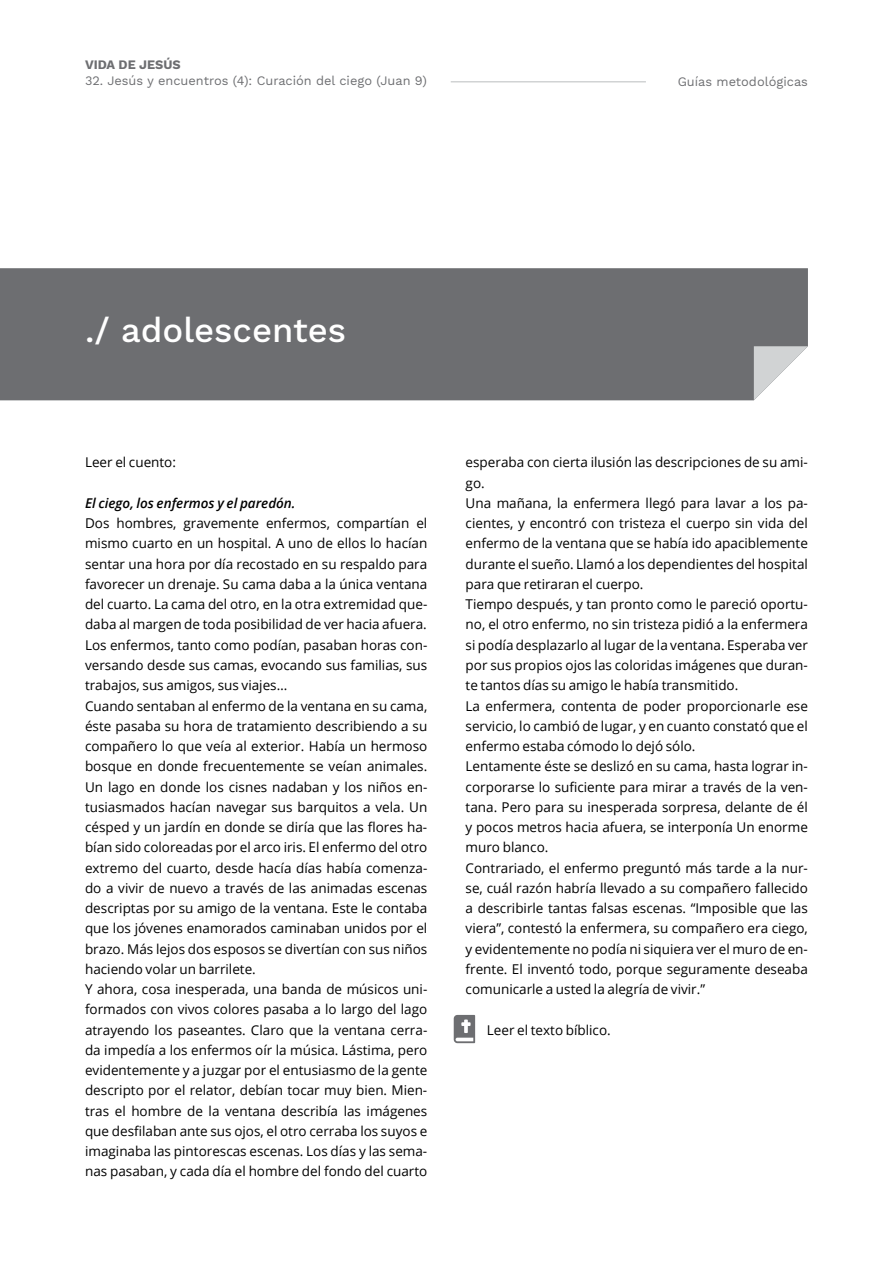
<style>
.page{position:relative;width:893px;height:1263px;background:#fff}
.page>*{position:absolute;margin:0;border:0;box-sizing:border-box;transform-origin:0 0}
.t1{font:500 34.5px "Work Sans";color:#fff}
.t2{font:13.5px/20.2px "Open Sans";color:#000}
.t3{font:italic 600 13.5px "Open Sans";color:#000}
.t4{font:12.75px "Work Sans";color:#6d6e71}
.t5{font:700 12.75px "Work Sans";color:#6d6e71}
</style>
<div class="page">
<div style="left:0;top:268px;width:808px;height:132px;background:#6d6e71"></div>
<svg style="left:754px;top:346px;width:54px;height:54px"></svg>
<svg style="left:454px;top:1015px;width:21px;height:28px"></svg>
<hr style="left:451px;top:81px;width:195px;height:2px;background:#d1d3d4">
<p class="t5" style="left:85px;top:58px;width:97px">VIDA DE JESÚS</p>
<p class="t4" style="left:85px;top:73px;width:343px">32. Jesús y encuentros (4): Curación del ciego (Juan 9)</p>
<p class="t4" style="left:678px;top:74px;width:132px">Guías metodológicas</p>
<h1 class="t1" style="left:85px;top:310px;width:263px">./ adolescentes</h1>
<p class="t2" style="left:85px;top:452px;width:93px">Leer el cuento:</p>
<p class="t3" style="left:85px;top:494px;width:212px">El ciego, los enfermos y el paredón.</p>
<p class="t2" style="left:85px;top:513px;width:344px">Dos hombres, gravemente enfermos, compartían el mismo cuarto en un hospital. A uno de ellos lo hacían sentar una hora por día recostado en su respaldo para favorecer un drenaje. Su cama daba a la única ventana del cuarto. La cama del otro, en la otra extremidad que&shy;daba al margen de toda posibilidad de ver hacia afuera.<br>Los enfermos, tanto como podían, pasaban horas con&shy;versando desde sus camas, evocando sus familias, sus trabajos, sus amigos, sus viajes…<br>Cuando sentaban al enfermo de la ventana en su cama, éste pasaba su hora de tratamiento describiendo a su compañero lo que veía al exterior. Había un hermoso bosque en donde frecuentemente se veían animales.<br>Un lago en donde los cisnes nadaban y los niños en&shy;tusiasmados hacían navegar sus barquitos a vela. Un césped y un jardín en donde se diría que las flores ha&shy;bían sido coloreadas por el arco iris. El enfermo del otro extremo del cuarto, desde hacía días había comenza&shy;do a vivir de nuevo a través de las animadas escenas descriptas por su amigo de la ventana. Este le contaba que los jóvenes enamorados caminaban unidos por el brazo. Más lejos dos esposos se divertían con sus niños haciendo volar un barrilete.<br>Y ahora, cosa inesperada, una banda de músicos uni&shy;formados con vivos colores pasaba a lo largo del lago atrayendo los paseantes. Claro que la ventana cerra&shy;da impedía a los enfermos oír la música. Lástima, pero evidentemente y a juzgar por el entusiasmo de la gente descripto por el relator, debían tocar muy bien. Mien&shy;tras el hombre de la ventana describía las imágenes que desfilaban ante sus ojos, el otro cerraba los suyos e imaginaba las pintorescas escenas. Los días y las sema&shy;nas pasaban, y cada día el hombre del fondo del cuarto</p>
<p class="t2" style="left:466px;top:452px;width:344px">esperaba con cierta ilusión las descripciones de su ami&shy;go.<br>Una mañana, la enfermera llegó para lavar a los pa&shy;cientes, y encontró con tristeza el cuerpo sin vida del enfermo de la ventana que se había ido apaciblemente durante el sueño. Llamó a los dependientes del hospital para que retiraran el cuerpo.<br>Tiempo después, y tan pronto como le pareció oportu&shy;no, el otro enfermo, no sin tristeza pidió a la enfermera si podía desplazarlo al lugar de la ventana. Esperaba ver por sus propios ojos las coloridas imágenes que duran&shy;te tantos días su amigo le había transmitido.<br>La enfermera, contenta de poder proporcionarle ese servicio, lo cambió de lugar, y en cuanto constató que el enfermo estaba cómodo lo dejó sólo.<br>Lentamente éste se deslizó en su cama, hasta lograr in&shy;corporarse lo suficiente para mirar a través de la ven&shy;tana. Pero para su inesperada sorpresa, delante de él y pocos metros hacia afuera, se interponía Un enorme muro blanco.<br>Contrariado, el enfermo preguntó más tarde a la nur&shy;se, cuál razón habría llevado a su compañero fallecido a describirle tantas falsas escenas. “Imposible que las viera”, contestó la enfermera, su compañero era ciego, y evidentemente no podía ni siquiera ver el muro de en&shy;frente. El inventó todo, porque seguramente deseaba comunicarle a usted la alegría de vivir.”</p>
<p class="t2" style="left:487px;top:1019px;width:125px">Leer el texto bíblico.</p>
</div>
